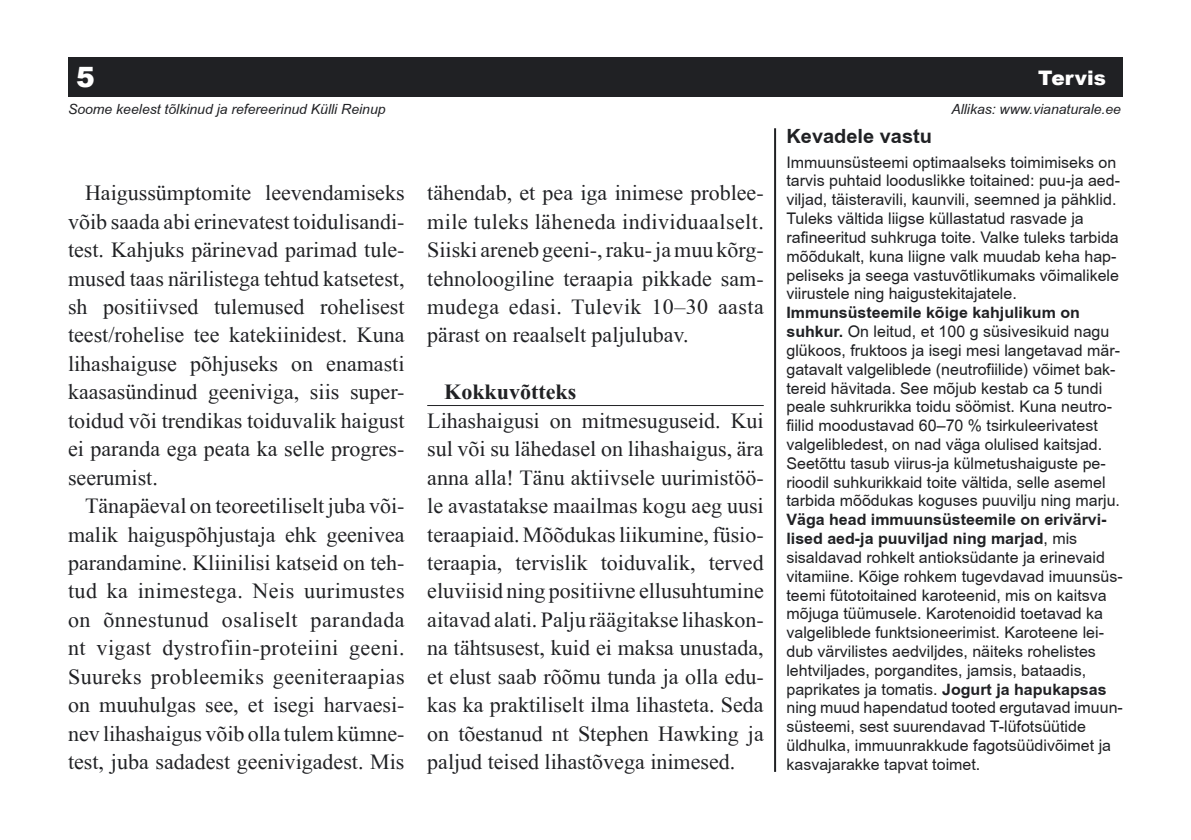
<style>
.page{position:relative;width:1191px;height:840px;background:#fff}
.page>*{position:absolute;margin:0;border:0;box-sizing:border-box;transform-origin:0 0}
.t1{font:900 28px "Arial";color:#fff}
.t2{font:22px/28.4px "EE Times New Roman";color:#202124;text-align:justify}
.t3{font:700 22px "EE Times New Roman";color:#202124}
.t4{font:700 20px "EE Arial";color:#202124}
.t5{font:900 20px "Arial";color:#fff}
.t6{font:16px/18.8px "EE Arial";color:#202124}
.t7{font:italic 14px "EE Arial";color:#202124}
.s1{font-weight:700}
</style>
<div class="page">
<div style="left:68px;top:57px;width:1055px;height:39px;background:#202124"></div>
<hr style="left:427px;top:405px;width:336px;height:1px;background:#202124">
<hr style="left:774px;top:128px;width:2px;height:643px;background:#202124">
<h1 class="t1" style="left:76px;top:57px;width:20px">5</h1>
<p class="t5" style="left:1038px;top:63px;width:69px">Tervis</p>
<p class="t7" style="left:68px;top:101px;width:319px">Soome keelest tõlkinud ja refereerinud Külli Reinup</p>
<p class="t2" style="left:68px;top:179px;width:338px;text-indent:17px">Haigussümptomite leevendamiseks võib saada abi erinevatest toidulisandi&shy;test. Kahjuks pärinevad parimad tule&shy;mused taas närilistega tehtud katsetest, sh positiivsed tulemused rohelisest teest/rohelise tee katekiinidest. Kuna lihashaiguse põhjuseks on enamasti kaasasündinud geeniviga, siis super&shy;toidud või trendikas toiduvalik haigust ei paranda ega peata ka selle progres&shy;seerumist.</p>
<p class="t2" style="left:68px;top:491px;width:338px;text-indent:17px">Tänapäeval on teoreetiliselt juba või&shy;malik haiguspõhjustaja ehk geenivea parandamine. Kliinilisi katseid on teh&shy;tud ka inimestega. Neis uurimustes on õnnestunud osaliselt parandada nt vigast dystrofiin-proteiini geeni.<br>Suureks probleemiks geeniteraapias on muuhulgas see, et isegi harvaesi&shy;nev lihashaigus võib olla tulem kümne&shy;test, juba sadadest geenivigadest. Mis</p>
<h2 class="t2" style="left:427px;top:179px;width:338px">tähendab, et pea iga inimese problee&shy;mile tuleks läheneda individuaalselt.<br>Siiski areneb geeni-, raku- ja muu kõrg&shy;tehnoloogiline teraapia pikkade sam&shy;mudega edasi. Tulevik 10–30 aasta pärast on reaalselt paljulubav.</h2>
<h2 class="t3" style="left:444px;top:379px;width:134px">Kokkuvõtteks</h2>
<p class="t2" style="left:427px;top:406px;width:338px">Lihashaigusi on mitmesuguseid. Kui sul või su lähedasel on lihashaigus, ära anna alla! Tänu aktiivsele uurimistöö&shy;le avastatakse maailmas kogu aeg uusi teraapiaid. Mõõdukas liikumine, füsio&shy;teraapia, tervislik toiduvalik, terved eluviisid ning positiivne ellusuhtumine aitavad alati. Palju räägitakse lihaskon&shy;na tähtsusest, kuid ei maksa unustada, et elust saab rõõmu tunda ja olla edu&shy;kas ka praktiliselt ilma lihasteta. Seda on tõestanud nt Stephen Hawking ja paljud teised lihastõvega inimesed.</p>
<p class="t7" style="left:951px;top:101px;width:171px">Allikas: www.vianaturale.ee</p>
<p class="t4" style="left:786px;top:125px;width:147px">Kevadele vastu</p>
<p class="t6" style="left:786px;top:153px;width:335px">Immuunsüsteemi optimaalseks toimimiseks on tarvis puhtaid looduslikke toitained: puu-ja aed&shy;viljad, täisteravili, kaunvili, seemned ja pähklid.<br>Tuleks vältida liigse küllastatud rasvade ja rafineeritud suhkruga toite. Valke tuleks tarbida mõõdukalt, kuna liigne valk muudab keha hap&shy;peliseks ja seega vastuvõtlikumaks võimalikele viirustele ning haigustekitajatele.</p>
<p class="t6" style="left:786px;top:303px;width:335px"><span class="s1">Immunsüsteemile kõige kahjulikum on suhkur.</span> On leitud, et 100 g süsivesikuid nagu glükoos, fruktoos ja isegi mesi langetavad mär&shy;gatavalt valgeliblede (neutrofiilide) võimet bak&shy;tereid hävitada. See mõjub kestab ca 5 tundi peale suhkrurikka toidu söömist. Kuna neutro&shy;fiilid moodustavad 60–70 % tsirkuleerivatest valgelibledest, on nad väga olulised kaitsjad.<br>Seetõttu tasub viirus-ja külmetushaiguste pe&shy;rioodil suhkurikkaid toite vältida, selle asemel tarbida mõõdukas koguses puuvilju ning marju.</p>
<p class="t6" style="left:786px;top:510px;width:338px"><span class="s1">Väga head immuunsüsteemile on erivärvi&shy;lised aed-ja puuviljad ning marjad</span>, mis sisaldavad rohkelt antioksüdante ja erinevaid vitamiine. Kõige rohkem tugevdavad imuunsüs&shy;teemi fütotoitained karoteenid, mis on kaitsva mõjuga tüümusele. Karotenoidid toetavad ka valgeliblede funktsioneerimist. Karoteene lei&shy;dub värvilistes aedviljdes, näiteks rohelistes lehtviljades, porgandites, jamsis, bataadis, paprikates ja tomatis. <span class="s1">Jogurt ja hapukapsas </span>ning muud hapendatud tooted ergutavad imuun&shy;süsteemi, sest suurendavad T-lüfotsüütide üldhulka, immuunrakkude fagotsüüdivõimet ja kasvajarakke tapvat toimet.</p>
</div>
